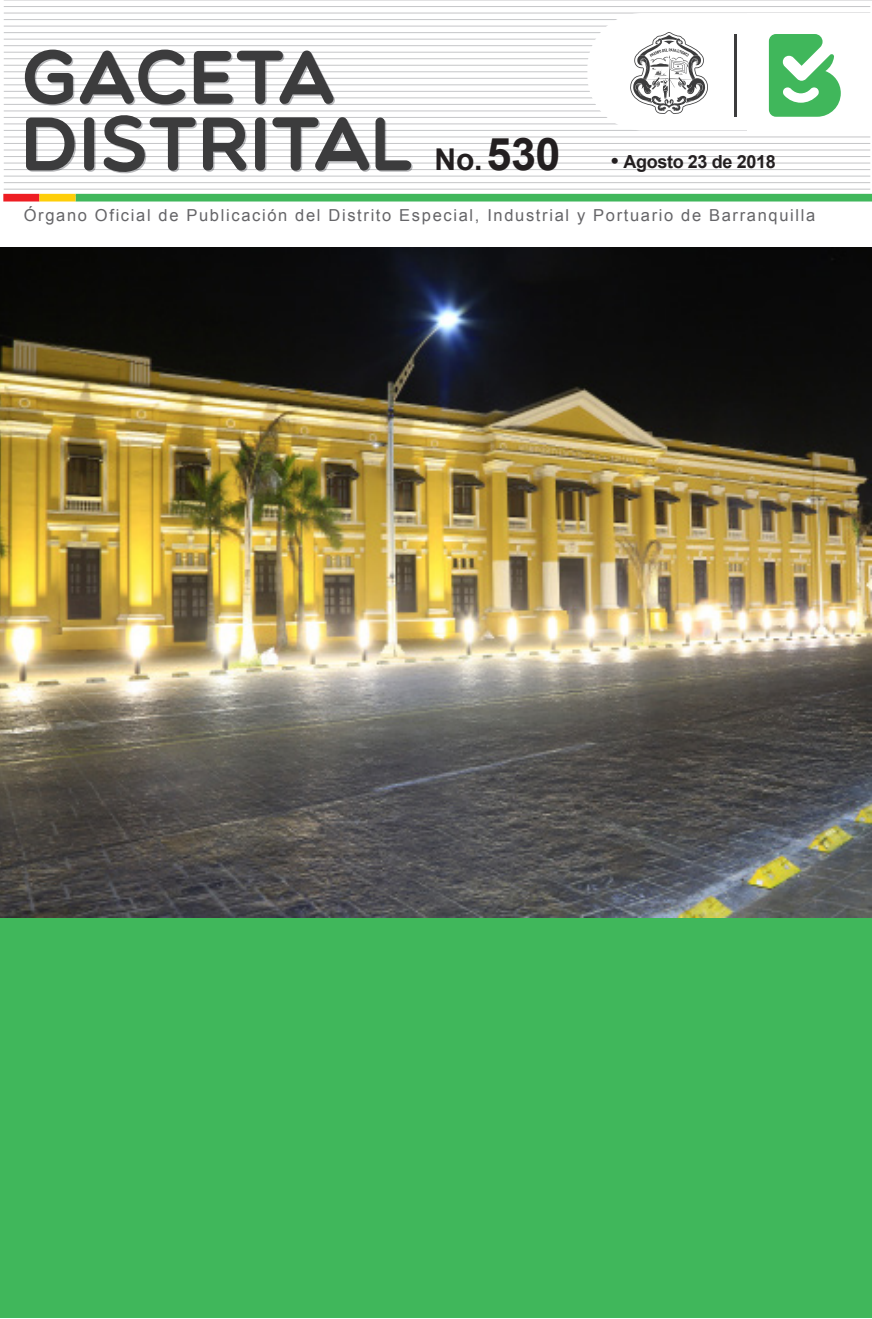
<style>
.page{position:relative;width:872px;height:1319px;background:#fff}
.page>*{position:absolute;margin:0;border:0;box-sizing:border-box;transform-origin:0 0}
.t1{font:76.2px/66.6px "Multicolore";color:#3c3c3d}
.t2{font:700 30px "Arial";color:#231f20}
.t3{font:700 18px "Arial";letter-spacing:-.02em;color:#231f20}
.t4{font:16.5px "Arial";letter-spacing:.1em;color:#656568}
.s1{font-size:45px}
.s2{font-size:21px}
</style>
<div class="page">
<hr style="left:4px;top:0;width:868px;height:1px;background:#c7c8ca">
<hr style="left:4px;top:6px;width:866px;height:1px;background:#c7c8ca">
<hr style="left:4px;top:13px;width:866px;height:1px;background:#c7c8ca">
<hr style="left:4px;top:58px;width:866px;height:1px;background:#c7c8ca">
<hr style="left:4px;top:65px;width:866px;height:1px;background:#c7c8ca">
<hr style="left:4px;top:71px;width:866px;height:1px;background:#c7c8ca">
<hr style="left:4px;top:78px;width:866px;height:1px;background:#c7c8ca">
<hr style="left:4px;top:84px;width:866px;height:1px;background:#c7c8ca">
<hr style="left:4px;top:91px;width:866px;height:1px;background:#c7c8ca">
<hr style="left:4px;top:97px;width:866px;height:1px;background:#c7c8ca">
<hr style="left:4px;top:104px;width:866px;height:1px;background:#c7c8ca">
<hr style="left:4px;top:110px;width:866px;height:1px;background:#c7c8ca">
<hr style="left:4px;top:117px;width:868px;height:1px;background:#c7c8ca">
<hr style="left:4px;top:19px;width:866px;height:1px;background:#c7c8ca">
<hr style="left:4px;top:26px;width:866px;height:1px;background:#c7c8ca">
<hr style="left:4px;top:32px;width:866px;height:1px;background:#c7c8ca">
<hr style="left:4px;top:39px;width:866px;height:1px;background:#c7c8ca">
<hr style="left:4px;top:45px;width:866px;height:1px;background:#c7c8ca">
<hr style="left:4px;top:52px;width:866px;height:1px;background:#c7c8ca">
<hr style="left:4px;top:123px;width:866px;height:1px;background:#c7c8ca">
<hr style="left:4px;top:130px;width:866px;height:1px;background:#c7c8ca">
<hr style="left:4px;top:175px;width:866px;height:2px;background:#c7c8ca">
<hr style="left:4px;top:182px;width:866px;height:1px;background:#c7c8ca">
<hr style="left:4px;top:189px;width:866px;height:1px;background:#c7c8ca">
<hr style="left:4px;top:136px;width:866px;height:1px;background:#c7c8ca">
<hr style="left:4px;top:143px;width:866px;height:1px;background:#c7c8ca">
<hr style="left:4px;top:149px;width:866px;height:1px;background:#c7c8ca">
<hr style="left:4px;top:156px;width:866px;height:1px;background:#c7c8ca">
<hr style="left:4px;top:162px;width:866px;height:1px;background:#c7c8ca">
<hr style="left:4px;top:169px;width:866px;height:1px;background:#c7c8ca">
<div style="left:76px;top:194px;width:796px;height:7px;background:#40b75b"></div>
<div style="left:3px;top:194px;width:36px;height:7px;background:#ee1d23"></div>
<div style="left:39px;top:194px;width:37px;height:7px;background:#fece08"></div>
<div style="left:587px;top:13px;width:285px;height:117px;background:#fff;border-radius:55px"></div>
<div style="left:747px;top:13px;width:125px;height:117px;background:#fff"></div>
<svg style="left:769px;top:34px;width:71px;height:83px"></svg>
<svg style="left:630px;top:32px;width:78px;height:82px"></svg>
<hr style="left:734px;top:34px;width:2px;height:83px;background:#3c3c3d">
<div style="left:1px;top:915px;width:871px;height:402px;background:#40b75b"></div>
<img style="left:0;top:248px;width:872px;height:669px">
<p class="t1" style="left:21px;top:41px;width:394px">GACETA<br>DISTRITAL</p>
<p class="t4" style="left:24px;top:205px;width:793px">Órgano Oficial de Publicación del Distrito Especial, Industrial y Portuario de Barranquilla</p>
<p class="t2" style="left:434px;top:138px;width:128px">No.<span class="s1">530</span></p>
<p class="t3" style="left:611px;top:149px;width:166px"><span class="s2">•</span> Agosto 23 de 2018</p>
</div>
